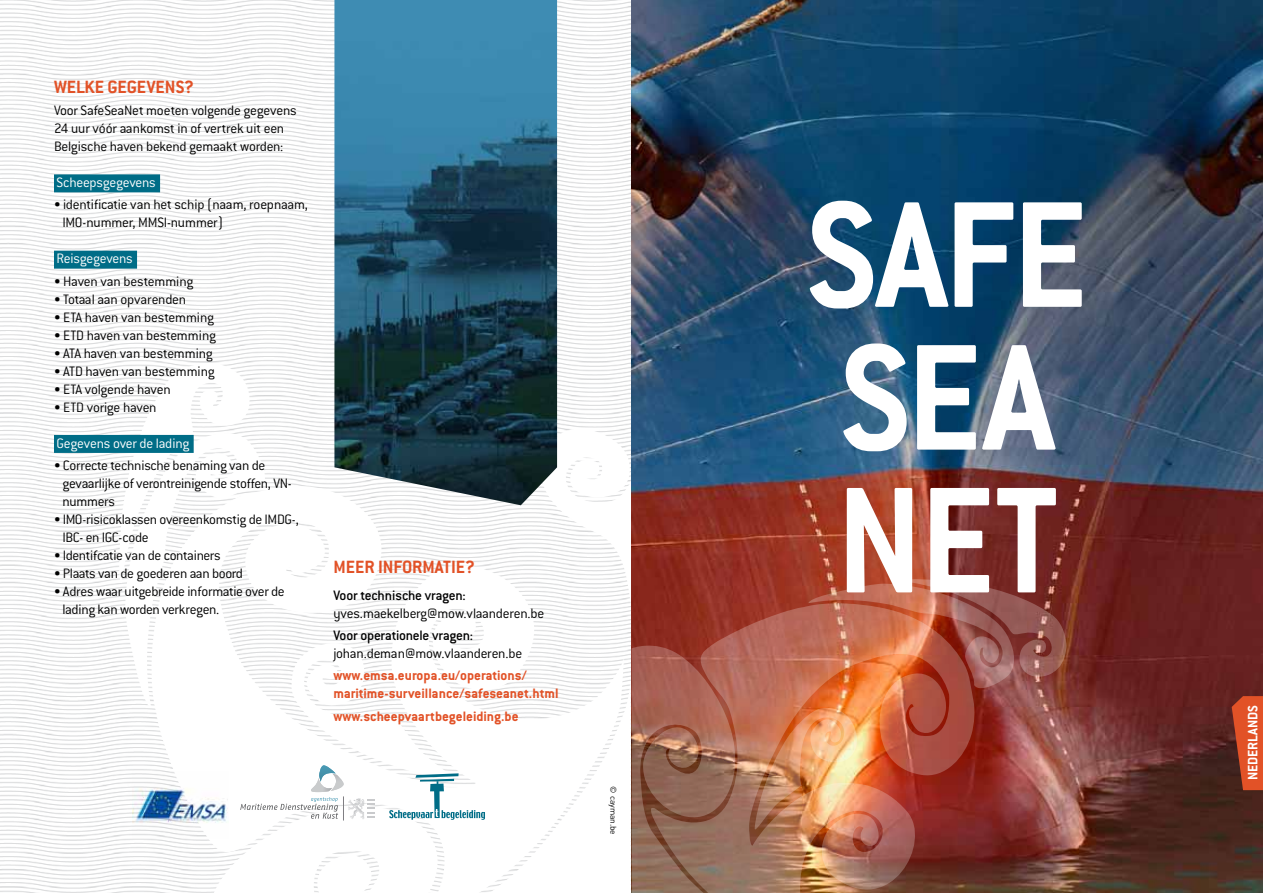
<style>
.page{position:relative;width:1263px;height:893px;background:#fff}
.page>*{position:absolute;margin:0;border:0;box-sizing:border-box;transform-origin:0 0}
.t1{font:700 165.9px/142.8px "Conduit ITC";letter-spacing:-.01em;color:#fff;scale:.95 1}
.t2{font:700 19.5px "Conduit ITC";color:#e25227}
.t3{font:300 15px/18px "Conduit ITC";letter-spacing:-.02em;color:#000}
.t4{font:700 15px/18px "Conduit ITC";color:#e25227}
.t5{font:300 15px "Conduit ITC";letter-spacing:-.015em;color:#fff}
.t6{font:500 15px "Conduit ITC";letter-spacing:-.015em;color:#000}
.t7{font:700 15px "Conduit ITC";color:#fff}
.t8{font:8.25px "DIN";color:#000}
</style>
<div class="page">
<img style="left:0;top:0;width:1263px;height:893px">
<svg style="left:145px;top:505px;width:479px;height:388px"></svg>
<svg style="left:200px;top:678px;width:431px;height:215px"></svg>
<svg style="left:540px;top:427px;width:93px;height:181px"></svg>
<img style="left:133px;top:820px;width:96px;height:19px">
<svg style="left:116px;top:361px;width:369px;height:459px"></svg>
<div style="left:54px;top:174px;width:106px;height:18px;background:#006d87"></div>
<div style="left:54px;top:251px;width:83px;height:18px;background:#006d87"></div>
<div style="left:54px;top:435px;width:140px;height:18px;background:#006d87"></div>
<svg style="left:808px;top:578px;width:260px;height:116px;background:#985148"></svg>
<img style="left:650px;top:598px;width:325px;height:295px">
<img style="left:631px;top:639px;width:199px;height:254px">
<img style="left:754px;top:706px;width:105px;height:130px">
<img style="left:334px;top:0;width:223px;height:505px">
<svg style="left:1232px;top:696px;width:31px;height:94px;background:#c74925"></svg>
<h2 class="t2" style="left:54px;top:75px;width:142px">Welke gegevens?</h2>
<p class="t3" style="left:54px;top:101px;width:244px">Voor SafeSeaNet moeten volgende gegevens<br>24 uur vóór aankomst in of vertrek uit een<br>Belgische haven bekend gemaakt worden:</p>
<p class="t5" style="left:57px;top:174px;width:101px">Scheepsgegevens</p>
<p class="t3" style="left:63px;top:196px;width:247px;text-indent:-9px">• identificatie van het schip (naam, roepnaam,<br>IMO-nummer, MMSI-nummer)</p>
<p class="t5" style="left:57px;top:251px;width:78px">Reisgegevens</p>
<p class="t3" style="left:54px;top:272px;width:141px">• Haven van bestemming</p>
<p class="t3" style="left:54px;top:290px;width:134px">• Totaal aan opvarenden</p>
<p class="t3" style="left:54px;top:308px;width:161px">• ETA haven van bestemming</p>
<p class="t3" style="left:54px;top:326px;width:163px">• ETD haven van bestemming</p>
<p class="t3" style="left:54px;top:344px;width:160px">• ATA haven van bestemming</p>
<p class="t3" style="left:54px;top:362px;width:162px">• ATD haven van bestemming</p>
<p class="t3" style="left:54px;top:380px;width:118px">• ETA volgende haven</p>
<p class="t3" style="left:54px;top:398px;width:104px">• ETD vorige haven</p>
<p class="t5" style="left:57px;top:435px;width:134px">Gegevens over de lading</p>
<p class="t3" style="left:63px;top:456px;width:231px;text-indent:-9px">• Correcte technische benaming van de gevaarlijke of verontreinigende stoffen, VN&shy;nummers</p>
<p class="t3" style="left:63px;top:510px;width:238px;text-indent:-9px">• IMO-risicoklassen overeenkomstig de IMDG-,<br>IBC- en IGC-code</p>
<p class="t3" style="left:54px;top:546px;width:168px">• Identifcatie van de containers</p>
<p class="t3" style="left:54px;top:564px;width:190px">• Plaats van de goederen aan boord</p>
<p class="t3" style="left:63px;top:582px;width:224px;text-indent:-9px">• Adres waar uitgebreide informatie over de lading kan worden verkregen.</p>
<h2 class="t2" style="left:333px;top:556px;width:143px">Meer informatie?</h2>
<p class="t6" style="left:333px;top:587px;width:134px">Voor technische vragen:</p>
<p class="t3" style="left:333px;top:604px;width:213px">yves.maekelberg@mow.vlaanderen.be</p>
<p class="t6" style="left:333px;top:627px;width:141px">Voor operationele vragen:</p>
<p class="t3" style="left:333px;top:644px;width:190px">johan.deman@mow.vlaanderen.be</p>
<p class="t4" style="left:333px;top:666px;width:227px">www.emsa.europa.eu/operations/ maritime-surveillance/safeseanet.html</p>
<p class="t4" style="left:333px;top:706px;width:187px">www.scheepvaartbegeleiding.be</p>
<p class="t8" style="left:619px;top:786px;width:50px;rotate:90deg">© cayman.be</p>
<h1 class="t1" style="left:807px;top:181px;width:297px">Safe<br>Sea</h1>
<h1 class="t1" style="left:836px;top:466px;width:235px">Net</h1>
<p class="t7" style="left:1244px;top:780px;width:76px;rotate:-90deg">NEDERLANDS</p>
</div>
